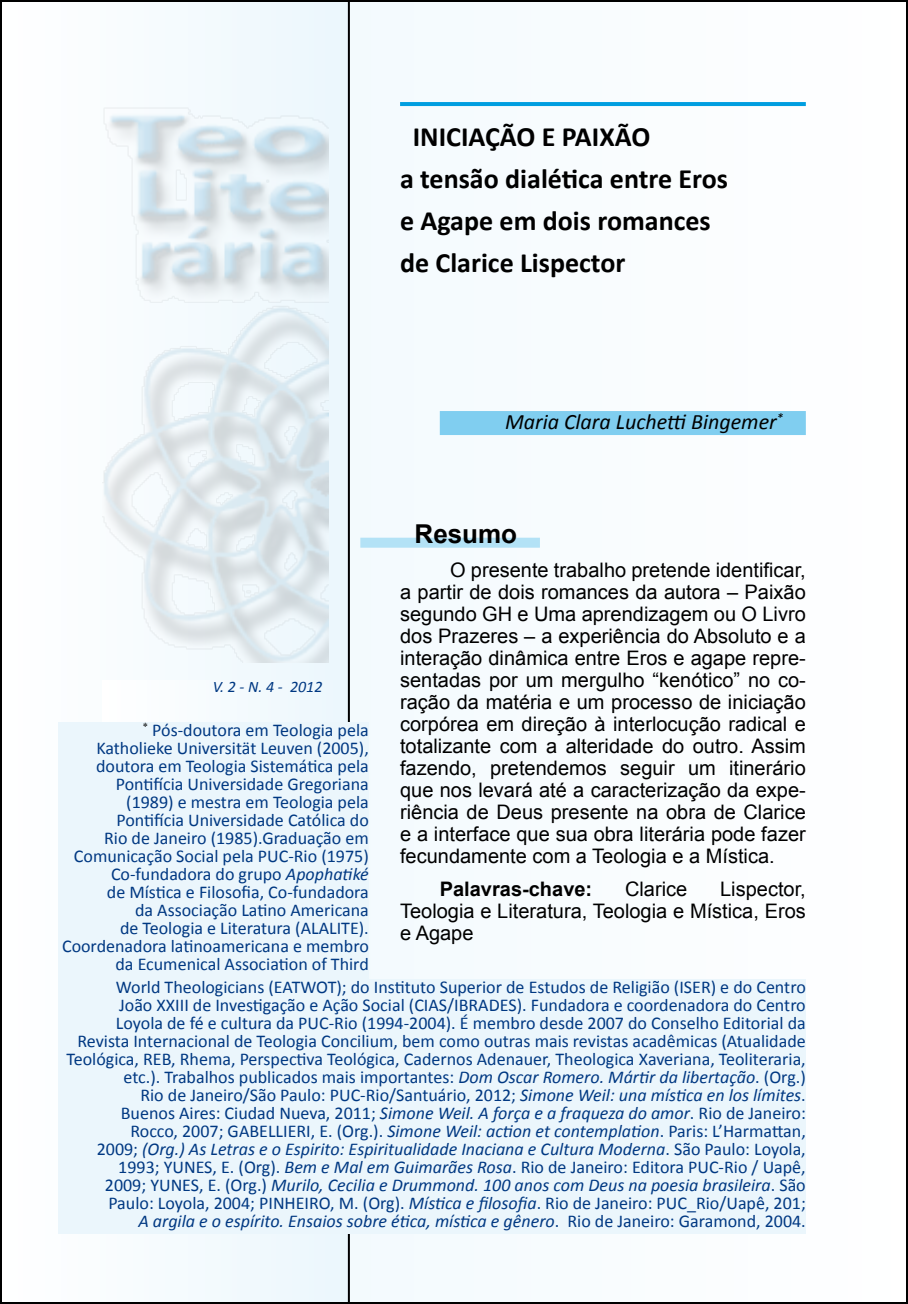
<style>
.page{position:relative;width:908px;height:1304px;background:#fff}
.page>*{position:absolute;margin:0;border:0;box-sizing:border-box;transform-origin:0 0}
.t1{font:700 28px/42px "Calibri";color:#000}
.t2{font:700 26px "Arial";color:#000}
.t3{font:italic 22px "Calibri";color:#000}
.t4{font:20px/22px "Arial";color:#000;text-align:justify}
.t5{font:700 20px "Arial";color:#000}
.t6{font:18px/18px "Calibri";color:#003882;text-align:right}
.t7{font:italic 16px "Calibri";color:#003882}
.s1{font-style:italic}
</style>
<div class="page">
<div style="left:1px;top:1px;width:905px;height:1302px;background:#f9fdfe"></div>
<div style="left:1px;top:1px;width:348px;height:1302px;background:linear-gradient(to right,#fff,#ebf6fc)"></div>
<img style="left:102px;top:102px;width:226px;height:560px">
<div style="left:102px;top:680px;width:243px;height:42px;background:#f5fbfe"></div>
<hr style="left:400px;top:102px;width:405px;height:4px;background:#009ee0">
<div style="left:439px;top:411px;width:366px;height:24px;background:#80cef0"></div>
<div style="left:360px;top:538px;width:179px;height:10px;background:#b3e2f6"></div>
<div style="left:59px;top:722px;width:310px;height:265px;background:#ebf6fc"></div>
<div style="left:59px;top:980px;width:746px;height:254px;background:#ebf6fc"></div>
<h1 class="t1" style="left:400px;top:114px;width:329px;text-indent:13px">INICIAÇÃO E PAIXÃO<br>a tensão dialética entre Eros e Agape em dois romances de Clarice Lispector</h1>
<p class="t3" style="left:505px;top:408px;width:279px">Maria Clara Luchetti Bingemer<sup>*</sup></p>
<h2 class="t2" style="left:414px;top:517px;width:104px">Resumo</h2>
<p class="t4" style="left:400px;top:559px;width:407px;text-indent:50px">O presente trabalho pretende identificar, a partir de dois romances da autora – Paixão segundo GH e Uma aprendizagem ou O Livro dos Prazeres – a experiência do Absoluto e a interação dinâmica entre Eros e agape repre&shy;sentadas por um mergulho “kenótico” no co&shy;ração da matéria e um processo de iniciação corpórea em direção à interlocução radical e totalizante com a alteridade do outro. Assim fazendo, pretendemos seguir um itinerário que nos levará até a caracterização da expe&shy;riência de Deus presente na obra de Clarice e a interface que sua obra literária pode fazer fecundamente com a Teologia e a Mística.</p>
<p class="t5" style="left:439px;top:876px;width:154px">Palavras-chave:</p>
<p class="t4" style="left:624px;top:878px;width:64px">Clarice</p>
<p class="t7" style="left:213px;top:677px;width:111px">V. 2 - N. 4 - 2012</p>
<p class="t6" style="left:62px;top:720px;width:308px"><sup>*</sup> Pós-doutora em Teologia pela<br>Katholieke Universität Leuven (2005), doutora em Teologia Sistemática pela Pontifícia Universidade Gregoriana<br>(1989) e mestra em Teologia pela Pontifícia Universidade Católica do<br>Rio de Janeiro (1985).Graduação em Comunicação Social pela PUC-Rio (1975)<br>Co-fundadora do grupo <span class="s1">Apophatiké<br></span>de Mística e Filosofia, Co-fundadora<br>da Associação Latino Americana<br>de Teologia e Literatura (ALALITE).<br>Coordenadora latinoamericana e membro da Ecumenical Association of Third</p>
<p class="t6" style="left:67px;top:978px;width:740px">World Theologicians (EATWOT); do Instituto Superior de Estudos de Religião (ISER) e do Centro<br>João XXIII de Investigação e Ação Social (CIAS/IBRADES). Fundadora e coordenadora do Centro<br>Loyola de fé e cultura da PUC-Rio (1994-2004). É membro desde 2007 do Conselho Editorial da Revista Internacional de Teologia Concilium, bem como outras mais revistas acadêmicas (Atualidade Teológica, REB, Rhema, Perspectiva Teológica, Cadernos Adenauer, Theologica Xaveriana, Teoliteraria, etc.). Trabalhos publicados mais importantes: <span class="s1">Dom Oscar Romero. Mártir da libertação</span>. (Org.)<br>Rio de Janeiro/São Paulo: PUC-Rio/Santuário, 2012; <span class="s1">Simone Weil: una mística en los límites</span>.<br>Buenos Aires: Ciudad Nueva, 2011; <span class="s1">Simone Weil. A força e a fraqueza do amor</span>. Rio de Janeiro:<br>Rocco, 2007; GABELLIERI, E. (Org.). <span class="s1">Simone Weil: action et contemplation</span>. Paris: L’Harmattan,<br>2009; <span class="s1">(Org.) As Letras e o Espirito: Espiritualidade Inaciana e Cultura Moderna</span>. São Paulo: Loyola, 1993; YUNES, E. (Org). <span class="s1">Bem e Mal em Guimarães Rosa</span>. Rio de Janeiro: Editora PUC-Rio / Uapê,<br>2009; YUNES, E. (Org.) <span class="s1">Murilo, Cecilia e Drummond. 100 anos com Deus na poesia brasileira</span>. São Paulo: Loyola, 2004; PINHEIRO, M. (Org). <span class="s1">Mística e filosofia</span>. Rio de Janeiro: PUC_Rio/Uapê, 201;<br><span class="s1">A argila e o espírito. Ensaios sobre ética, mística e gênero</span>. Rio de Janeiro: Garamond, 2004.</p>
<p class="t4" style="left:400px;top:878px;width:407px;text-indent:320px">Lispector, Teologia e Literatura, Teologia e Mística, Eros e Agape</p>
</div>
